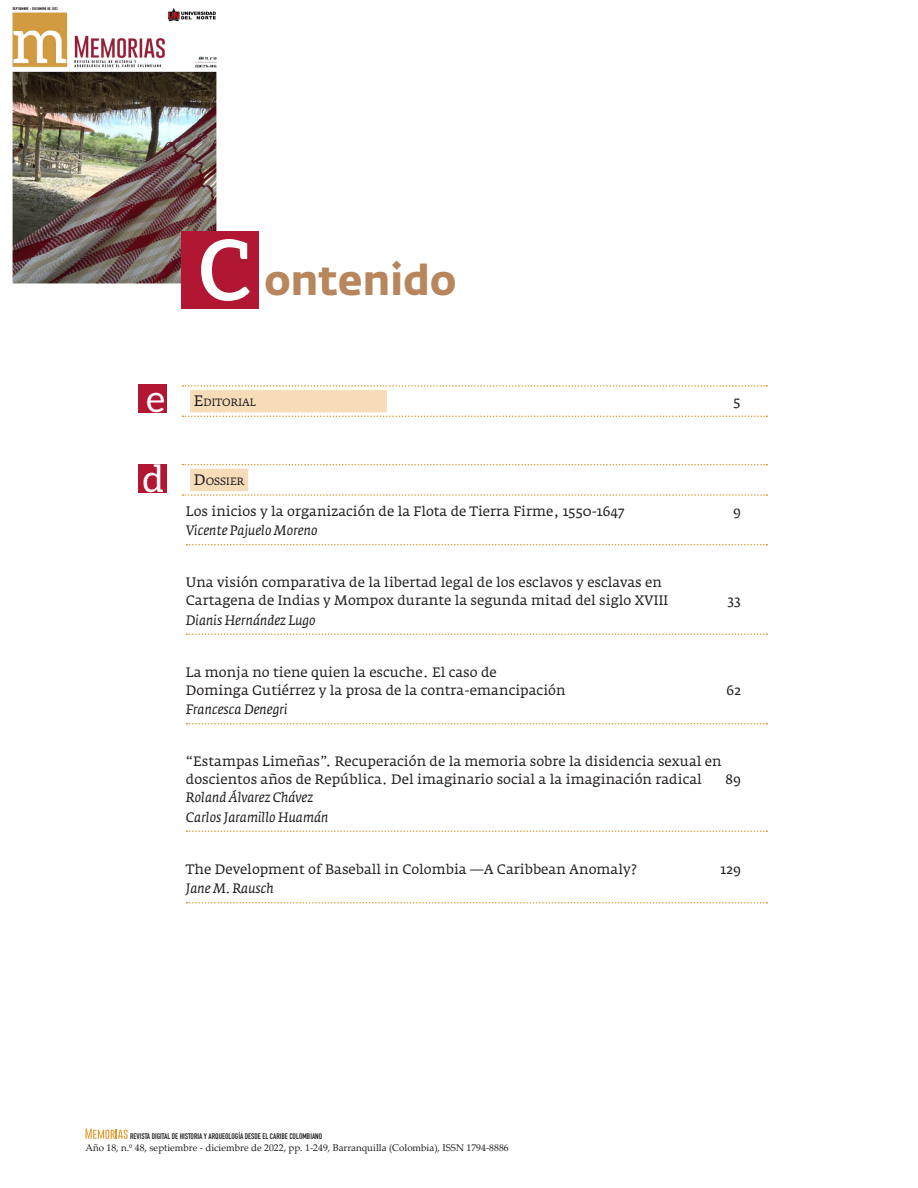
<style>
.page{position:relative;width:918px;height:1188px;background:#fff}
.page>*{position:absolute;margin:0;border:0;box-sizing:border-box;transform-origin:0 0}
.iNtertitulos{font:700 41.7px "Fedra Sans Std";color:#b8865c}
.Bibliografia{font:37.5px "Aleo";color:#fff}
.Paragraph_Style_1{font:13.5px/18px "Fedra Serif A";color:#231f20}
.Paragraph_Style_2{font:italic 13.5px "Fedra Serif A";color:#231f20}
.TDC_autor{font:italic 13.5px "Fedra Serif A";color:#231f20}
.TDC_titulos{font:13.5px "Fedra Serif A";color:#231f20}
.TDC_titulos-2{font:10.5px "Fedra Serif A";color:#231f20}
.t1{font:9.75px "Palatino Linotype";color:#231f20}
.t2{font:8.1px "DIN Engschrift Std";color:#231f20}
.s1{font-size:15px}
</style>
<div class="page">
<img style="left:11px;top:7px;width:206px;height:290px">
<div style="left:182px;top:231px;width:77px;height:78px;background:#b11633"></div>
<div style="left:139px;top:385px;width:28px;height:28px;background:#b11633"></div>
<div style="left:139px;top:464px;width:28px;height:29px;background:#b11633"></div>
<svg style="left:201px;top:239px;width:49px;height:62px"></svg>
<svg style="left:85px;top:1129px;width:43px;height:10px"></svg>
<svg style="left:182px;top:416px;width:585px;height:1px"></svg>
<svg style="left:182px;top:385px;width:585px;height:2px"></svg>
<div style="left:190px;top:390px;width:197px;height:22px;background:#f6dcb9"></div>
<svg style="left:182px;top:494px;width:585px;height:2px"></svg>
<svg style="left:182px;top:464px;width:585px;height:1px"></svg>
<div style="left:190px;top:469px;width:58px;height:22px;background:#f6dcb9"></div>
<svg style="left:187px;top:544px;width:580px;height:1px"></svg>
<svg style="left:187px;top:633px;width:580px;height:2px"></svg>
<svg style="left:187px;top:723px;width:580px;height:1px"></svg>
<svg style="left:187px;top:830px;width:580px;height:2px"></svg>
<svg style="left:187px;top:902px;width:580px;height:1px"></svg>
<p class="iNtertitulos" style="left:264px;top:254px;width:194px">ontenido</p>
<p class="Bibliografia" style="left:146px;top:377px;width:20px">e</p>
<p class="Bibliografia" style="left:143px;top:457px;width:23px">d</p>
<p class="TDC_titulos-2" style="left:194px;top:397px;width:63px"><span class="s1">E</span>DITORIAL</p>
<p class="TDC_titulos" style="left:733px;top:394px;width:9px">5</p>
<p class="TDC_titulos-2" style="left:194px;top:475px;width:52px"><span class="s1">D</span>OSSIER</p>
<p class="Paragraph_Style_1" style="left:186px;top:502px;width:440px">Los inicios y la organización de la Flota de Tierra Firme, 1550-1647</p>
<p class="Paragraph_Style_1" style="left:733px;top:502px;width:9px">9</p>
<p class="Paragraph_Style_2" style="left:186px;top:523px;width:133px">Vicente Pajuelo Moreno</p>
<p class="Paragraph_Style_1" style="left:186px;top:574px;width:484px">Una visión comparativa de la libertad legal de los esclavos y esclavas en<br>Cartagena de Indias y Mompox durante la segunda mitad del siglo XVIII</p>
<p class="Paragraph_Style_1" style="left:728px;top:592px;width:15px">33</p>
<p class="Paragraph_Style_2" style="left:186px;top:612px;width:131px">Dianis Hernández Lugo</p>
<p class="Paragraph_Style_1" style="left:186px;top:663px;width:381px">La monja no tiene quien la escuche. El caso de<br>Dominga Gutiérrez y la prosa de la contra-emancipación</p>
<p class="Paragraph_Style_1" style="left:727px;top:681px;width:16px">62</p>
<p class="Paragraph_Style_2" style="left:186px;top:702px;width:103px">Francesca Denegri</p>
<p class="Paragraph_Style_1" style="left:186px;top:753px;width:537px">“Estampas Limeñas”. Recuperación de la memoria sobre la disidencia sexual en doscientos años de República. Del imaginario social a la imaginación radical</p>
<p class="Paragraph_Style_1" style="left:726px;top:771px;width:17px">89</p>
<p class="TDC_autor" style="left:186px;top:790px;width:129px">Roland Álvarez Chávez</p>
<p class="Paragraph_Style_2" style="left:186px;top:809px;width:144px">Carlos Jaramillo Huamán</p>
<p class="Paragraph_Style_1" style="left:186px;top:860px;width:453px">The Development of Baseball in Colombia —A Caribbean Anomaly?</p>
<p class="Paragraph_Style_1" style="left:721px;top:860px;width:22px">129</p>
<p class="Paragraph_Style_2" style="left:186px;top:881px;width:89px">Jane M. Rausch</p>
<p class="t2" style="left:130px;top:1131px;width:194px">REVISTA DIGITAL DE HISTORIA Y ARQUEOLOGÍA DESDE EL CARIBE COLOMBIANO</p>
<p class="t1" style="left:85px;top:1140px;width:425px">Año 18, n.º 48, septiembre - diciembre de 2022, pp. 1-249, Barranquilla (Colombia), ISSN 1794-8886</p>
</div>
